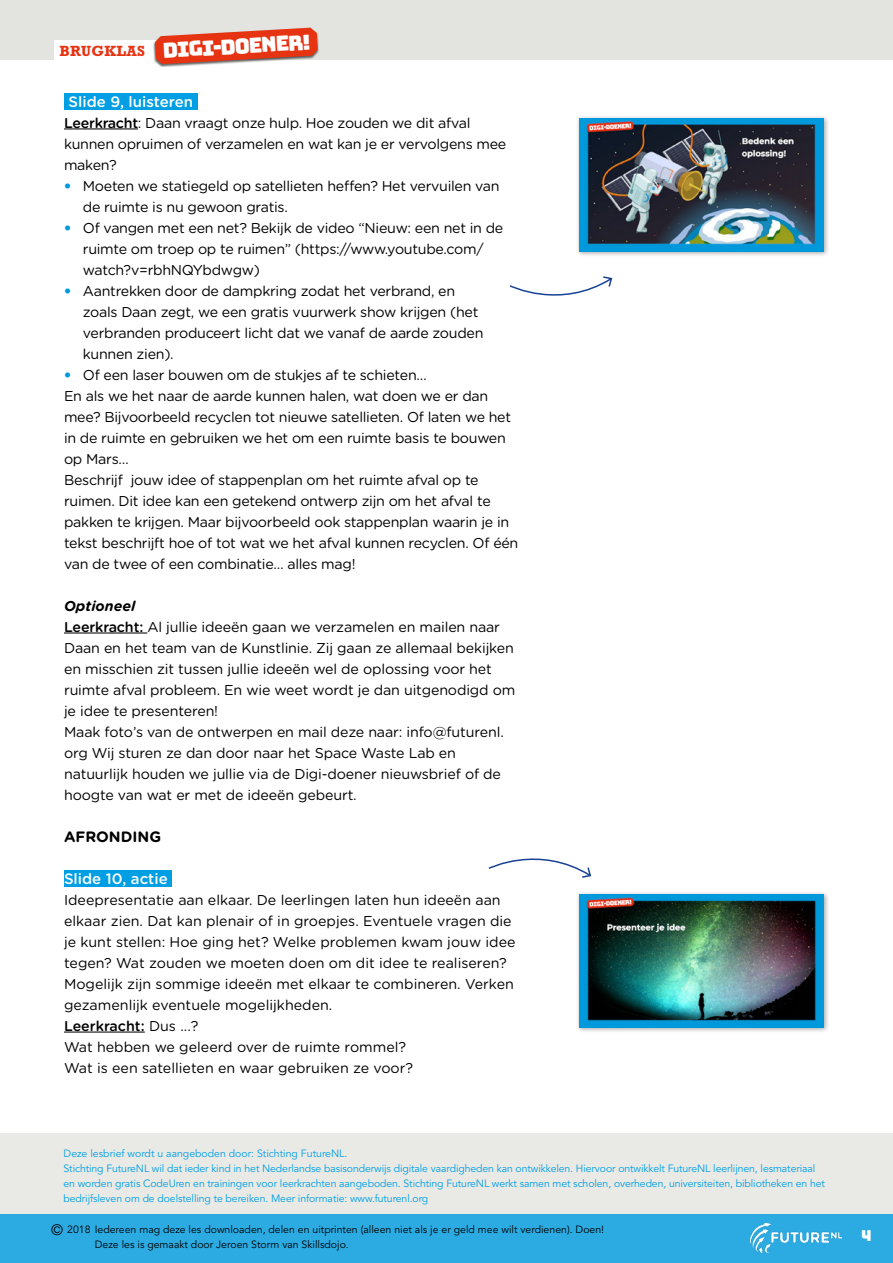
<style>
.page{position:relative;width:893px;height:1263px;background:#fff}
.page>*{position:absolute;margin:0;border:0;box-sizing:border-box;transform-origin:0 0}
.t1{font:20.85px "Bungee";color:#fff}
.t2{font:18px "Bungee";color:#000}
.t3{font:500 15px "Gotham Rounded";color:#fff}
.t4{font:700 15px "Gotham Rounded";color:#000}
.t5{font:700 15px "Rockwell Std";letter-spacing:.02em;color:#e63312}
.t6{font:15px "Bungee";color:#fff}
.t7{font:14.25px/21px "Gotham Rounded";letter-spacing:-.02em;color:#000}
.t8{font:14.25px/21px "Gotham Rounded";color:#000}
.t9{font:12px "Avenir LT Std";color:#000}
.t10{font:10.5px/15px "Avenir LT Std";letter-spacing:-.01em;color:#009fe3}
.t11{font:10.5px/15px "Avenir LT Std";color:#000}
.s1{font-weight:500}
.s2{font-family:"Avenir LT Std";color:#0099db}
.s3{font-weight:700;font-style:italic}
.s4{font-size:15px}
</style>
<div class="page">
<div style="left:0;top:1133px;width:893px;height:130px;background:#e9e9e6"></div>
<div style="left:0;top:1214px;width:893px;height:49px;background:#2babe2"></div>
<img style="left:751px;top:1223px;width:91px;height:29px">
<div style="left:64px;top:93px;width:133px;height:17px;background:#009fe3"></div>
<hr style="left:64px;top:128px;width:74px;height:1px;background:#000">
<hr style="left:64px;top:632px;width:83px;height:1px;background:#000">
<div style="left:64px;top:870px;width:108px;height:17px;background:#009fe3"></div>
<hr style="left:64px;top:1031px;width:81px;height:1px;background:#000">
<div style="left:0;top:0;width:893px;height:59px;background:#e3e3df"></div>
<div style="left:576px;top:115px;width:254px;height:142px;background:#000;opacity:.35"></div>
<img style="left:580px;top:118px;width:243px;height:133px">
<div style="left:576px;top:891px;width:254px;height:142px;background:#000;opacity:.35"></div>
<img style="left:580px;top:894px;width:243px;height:133px">
<svg style="left:509px;top:276px;width:104px;height:20px"></svg>
<svg style="left:488px;top:858px;width:103px;height:20px"></svg>
<div style="left:54px;top:40px;width:137px;height:20px;background:#fff"></div>
<div style="left:153px;top:28px;width:166px;height:39px;background:#000;opacity:.6"></div>
<svg style="left:155px;top:28px;width:163px;height:36px;background:#e0573e"></svg>
<p class="t5" style="left:59px;top:42px;width:87px">BRUGKLAS</p>
<h1 class="t1" style="left:162px;top:38px;width:150px;rotate:-3deg">digi-doener!</h1>
<p class="t3" style="left:69px;top:90px;width:126px">Slide 9, luisteren</p>
<p class="t7" style="left:64px;top:111px;width:444px"><span class="s1">Leerkracht</span>: Daan vraagt onze hulp. Hoe zouden we dit afval kunnen opruimen of verzamelen en wat kan je er vervolgens mee maken?</p>
<p class="t7" style="left:83px;top:174px;width:418px;text-indent:-19px"><span class="s2">•</span> Moeten we statiegeld op satellieten heffen? Het vervuilen van de ruimte is nu gewoon gratis.</p>
<p class="t7" style="left:83px;top:216px;width:422px;text-indent:-19px"><span class="s2">•</span> Of vangen met een net? Bekijk de video “Nieuw: een net in de ruimte om troep op te ruimen” (https://www.youtube.com/ watch?v=rbhNQYbdwgw)</p>
<p class="t7" style="left:83px;top:279px;width:402px;text-indent:-19px"><span class="s2">•</span> Aantrekken door de dampkring zodat het verbrand, en zoals Daan zegt, we een gratis vuurwerk show krijgen (het verbranden produceert licht dat we vanaf de aarde zouden kunnen zien).</p>
<p class="t7" style="left:64px;top:363px;width:456px"><span class="s2">•</span> Of een laser bouwen om de stukjes af te schieten…<br>En als we het naar de aarde kunnen halen, wat doen we er dan mee? Bijvoorbeeld recyclen tot nieuwe satellieten. Of laten we het in de ruimte en gebruiken we het om een ruimte basis te bouwen op Mars…<br>Beschrijf jouw idee of stappenplan om het ruimte afval op te ruimen. Dit idee kan een getekend ontwerp zijn om het afval te pakken te krijgen. Maar bijvoorbeeld ook stappenplan waarin je in tekst beschrijft hoe of tot wat we het afval kunnen recyclen. Of één van de twee of een combinatie… alles mag!</p>
<p class="t7" style="left:64px;top:594px;width:453px"><span class="s3">Optioneel<br></span><span class="s1">Leerkracht:</span> Al jullie ideeën gaan we verzamelen en mailen naar Daan en het team van de Kunstlinie. Zij gaan ze allemaal bekijken en misschien zit tussen jullie ideeën wel de oplossing voor het ruimte afval probleem. En wie weet wordt je dan uitgenodigd om je idee te presenteren!<br>Maak foto’s van de ontwerpen en mail deze naar: info@futurenl. org Wij sturen ze dan door naar het Space Waste Lab en natuurlijk houden we jullie via de Digi-doener nieuwsbrief of de hoogte van wat er met de ideeën gebeurt.</p>
<p class="t4" style="left:64px;top:825px;width:99px">AFRONDING</p>
<p class="t3" style="left:64px;top:867px;width:105px">Slide 10, actie</p>
<p class="t8" style="left:64px;top:888px;width:453px">Ideepresentatie aan elkaar. De leerlingen laten hun ideeën aan elkaar zien. Dat kan plenair of in groepjes. Eventuele vragen die je kunt stellen: Hoe ging het? Welke problemen kwam jouw idee tegen? Wat zouden we moeten doen om dit idee te realiseren?<br>Mogelijk zijn sommige ideeën met elkaar te combineren. Verken gezamenlijk eventuele mogelijkheden.<br><span class="s1">Leerkracht:</span> Dus ...?<br>Wat hebben we geleerd over de ruimte rommel?<br>Wat is een satellieten en waar gebruiken ze voor?</p>
<p class="t10" style="left:64px;top:1146px;width:763px">Deze lesbrief wordt u aangeboden door: Stichting FutureNL.<br>Stichting FutureNL wil dat ieder kind in het Nederlandse basisonderwijs digitale vaardigheden kan ontwikkelen. Hiervoor ontwikkelt FutureNL leerlijnen, lesmateriaal en worden gratis CodeUren en trainingen voor leerkrachten aangeboden. Stichting FutureNL werkt samen met scholen, overheden, universiteiten, bibliotheken en het bedrijfsleven om de doelstelling te bereiken. Meer informatie: www.futurenl.org</p>
<p class="t11" style="left:95px;top:1222px;width:511px;text-indent:-44px"><span class="s4">©</span> 2018 Iedereen mag deze les downloaden, delen en uitprinten (alleen niet als je er geld mee wilt verdienen). Doen!<br>Deze les is gemaakt door Jeroen Storm van Skillsdojo.</p>
<p class="t6" style="left:861px;top:1227px;width:12px">4</p>
<p class="t9" style="left:54px;top:1214px;width:64px">© FutureNL</p>
<p class="t2" style="left:440px;top:1215px;width:14px">4</p>
</div>
